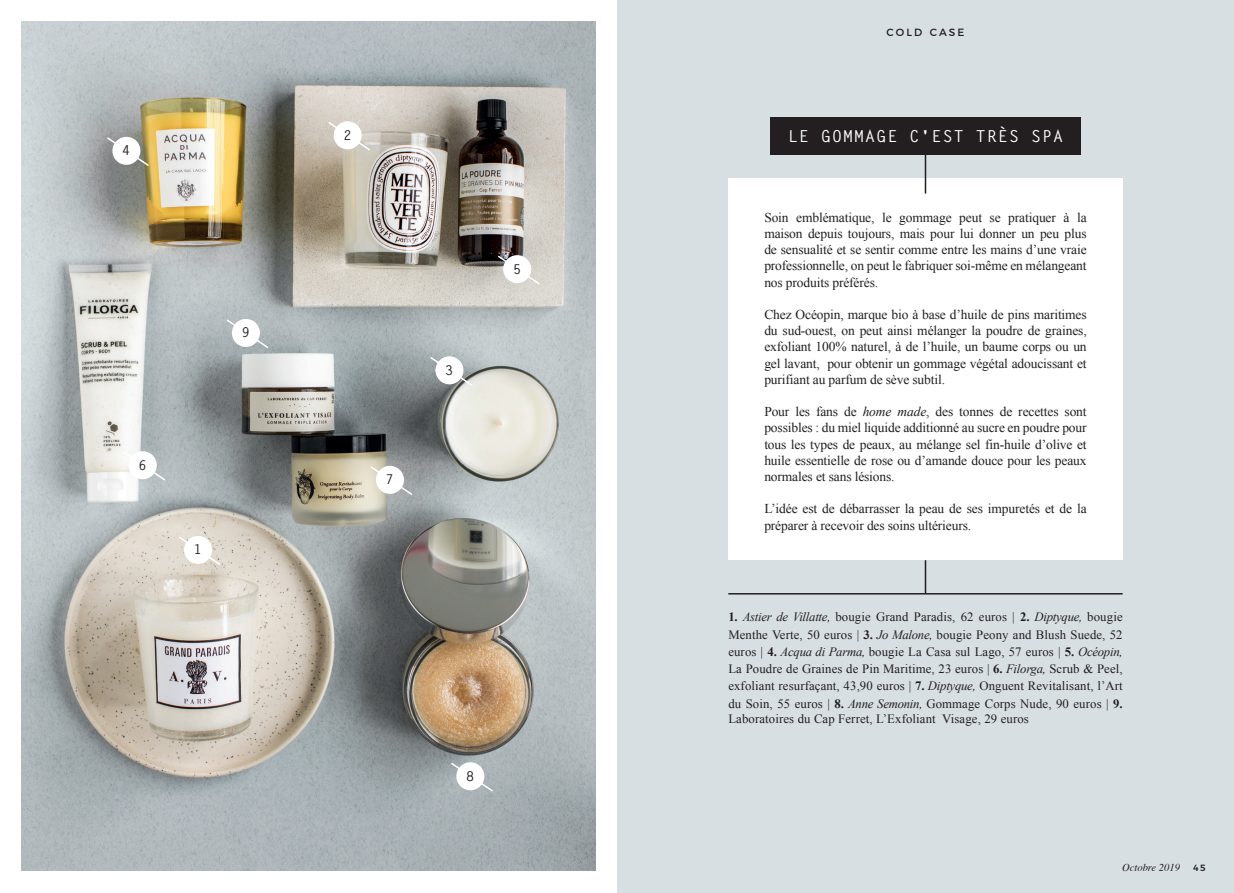
<style>
.page{position:relative;width:1234px;height:893px;background:#fff}
.page>*{position:absolute;margin:0;border:0;box-sizing:border-box;transform-origin:0 0}
.t1{font:700 16.5px "Letter Gothic Std";letter-spacing:.07em;color:#fff}
.t2{font:13.5px/16.2px "Times New Roman";letter-spacing:-.01em;color:#231f20;text-align:justify}
.t3{font:700 13.5px "Letter Gothic Std";color:#231f20}
.t4{font:12.75px/17.2px "Times New Roman";letter-spacing:.01em;color:#231f20;text-align:justify}
.t5{font:italic 10.5px "Times";color:#231f20}
.t6{font:10.5px "Montserrat";letter-spacing:.195em;color:#231f20}
.t7{font:500 9px "Montserrat";color:#231f20}
.s1{font-style:italic}
.s2{font-weight:700}
</style>
<div class="page">
<div style="left:617px;top:0;width:616px;height:893px;background:#d8dfe3"></div>
<img style="left:21px;top:22px;width:574px;height:848px">
<svg style="left:177px;top:535px;width:45px;height:32px"></svg>
<div style="left:184px;top:536px;width:28px;height:28px;background:#fff;border-radius:50%"></div>
<svg style="left:326px;top:120px;width:46px;height:32px"></svg>
<div style="left:333px;top:121px;width:28px;height:28px;background:#fff;border-radius:50%"></div>
<svg style="left:428px;top:355px;width:45px;height:32px"></svg>
<div style="left:435px;top:356px;width:28px;height:28px;background:#fff;border-radius:50%"></div>
<svg style="left:496px;top:254px;width:45px;height:32px"></svg>
<div style="left:503px;top:255px;width:28px;height:28px;background:#fff;border-radius:50%"></div>
<svg style="left:369px;top:465px;width:45px;height:32px"></svg>
<div style="left:376px;top:466px;width:28px;height:28px;background:#fff;border-radius:50%"></div>
<svg style="left:449px;top:761px;width:45px;height:32px"></svg>
<div style="left:456px;top:762px;width:28px;height:28px;background:#fff;border-radius:50%"></div>
<svg style="left:225px;top:318px;width:45px;height:32px"></svg>
<div style="left:232px;top:319px;width:28px;height:28px;background:#fff;border-radius:50%"></div>
<svg style="left:122px;top:450px;width:45px;height:32px"></svg>
<div style="left:129px;top:451px;width:28px;height:28px;background:#fff;border-radius:50%"></div>
<svg style="left:105px;top:136px;width:45px;height:32px"></svg>
<div style="left:112px;top:137px;width:28px;height:28px;background:#fff;border-radius:50%"></div>
<div style="left:728px;top:179px;width:394px;height:381px;background:#fff"></div>
<hr style="left:924px;top:121px;width:2px;height:73px;background:#231f20">
<div style="left:770px;top:117px;width:310px;height:38px;background:#231f20"></div>
<hr style="left:924px;top:560px;width:2px;height:33px;background:#231f20">
<hr style="left:728px;top:593px;width:394px;height:1px;background:#231f20">
<p class="t3" style="left:122px;top:142px;width:10px">4</p>
<p class="t3" style="left:138px;top:456px;width:10px">6</p>
<p class="t3" style="left:242px;top:324px;width:10px">9</p>
<p class="t3" style="left:194px;top:541px;width:10px">1</p>
<p class="t3" style="left:343px;top:127px;width:10px">2</p>
<p class="t3" style="left:385px;top:471px;width:10px">7</p>
<p class="t3" style="left:445px;top:362px;width:10px">3</p>
<p class="t3" style="left:513px;top:260px;width:10px">5</p>
<p class="t3" style="left:466px;top:768px;width:10px">8</p>
<p class="t6" style="left:886px;top:24px;width:79px">COLD CASE</p>
<p class="t1" style="left:787px;top:126px;width:277px">LE GOMMAGE C'EST TRÈS SPA</p>
<p class="t2" style="left:764px;top:209px;width:324px">Soin emblématique, le gommage peut se pratiquer à la maison depuis toujours, mais pour lui donner un peu plus de sensualité et se sentir comme entre les mains d’une vraie professionnelle, on peut le fabriquer soi-même en mélangeant nos produits préférés.</p>
<p class="t2" style="left:764px;top:306px;width:324px">Chez Océopin, marque bio à base d’huile de pins maritimes du sud-ouest, on peut ainsi mélanger la poudre de graines, exfoliant 100% naturel, à de l’huile, un baume corps ou un gel lavant, pour obtenir un gommage végétal adoucissant et purifiant au parfum de sève subtil.</p>
<p class="t2" style="left:764px;top:403px;width:324px">Pour les fans de <span class="s1">home made</span>, des tonnes de recettes sont possibles : du miel liquide additionné au sucre en poudre pour tous les types de peaux, au mélange sel fin-huile d’olive et huile essentielle de rose ou d’amande douce pour les peaux normales et sans lésions.</p>
<p class="t2" style="left:764px;top:500px;width:324px">L’idée est de débarrasser la peau de ses impuretés et de la préparer à recevoir des soins ultérieurs.</p>
<p class="t4" style="left:728px;top:608px;width:396px"><span class="s2">1.</span> <span class="s1">Astier de Villatte,</span> bougie Grand Paradis, 62 euros | <span class="s2">2.</span> <span class="s1">Diptyque,</span> bougie Menthe Verte, 50 euros | <span class="s2">3.</span> <span class="s1">Jo Malone,</span> bougie Peony and Blush Suede, 52 euros | <span class="s2">4.</span> <span class="s1">Acqua di Parma,</span> bougie La Casa sul Lago, 57 euros | <span class="s2">5.</span> <span class="s1">Océopin, </span>La Poudre de Graines de Pin Maritime, 23 euros | <span class="s2">6.</span> <span class="s1">Filorga,</span> Scrub &amp; Peel, exfoliant resurfaçant, 43,90 euros | <span class="s2">7.</span> <span class="s1">Diptyque,</span> Onguent Revitalisant, l’Art du Soin, 55 euros | <span class="s2">8.</span> <span class="s1">Anne Semonin,</span> Gommage Corps Nude, 90 euros | <span class="s2">9.</span></p>
<p class="t4" style="left:728px;top:710px;width:302px">Laboratoires du Cap Ferret, L’Exfoliant Visage, 29 euros</p>
<p class="t5" style="left:1121px;top:858px;width:59px">Octobre 2019</p>
<p class="t7" style="left:1192px;top:860px;width:14px">45</p>
</div>
